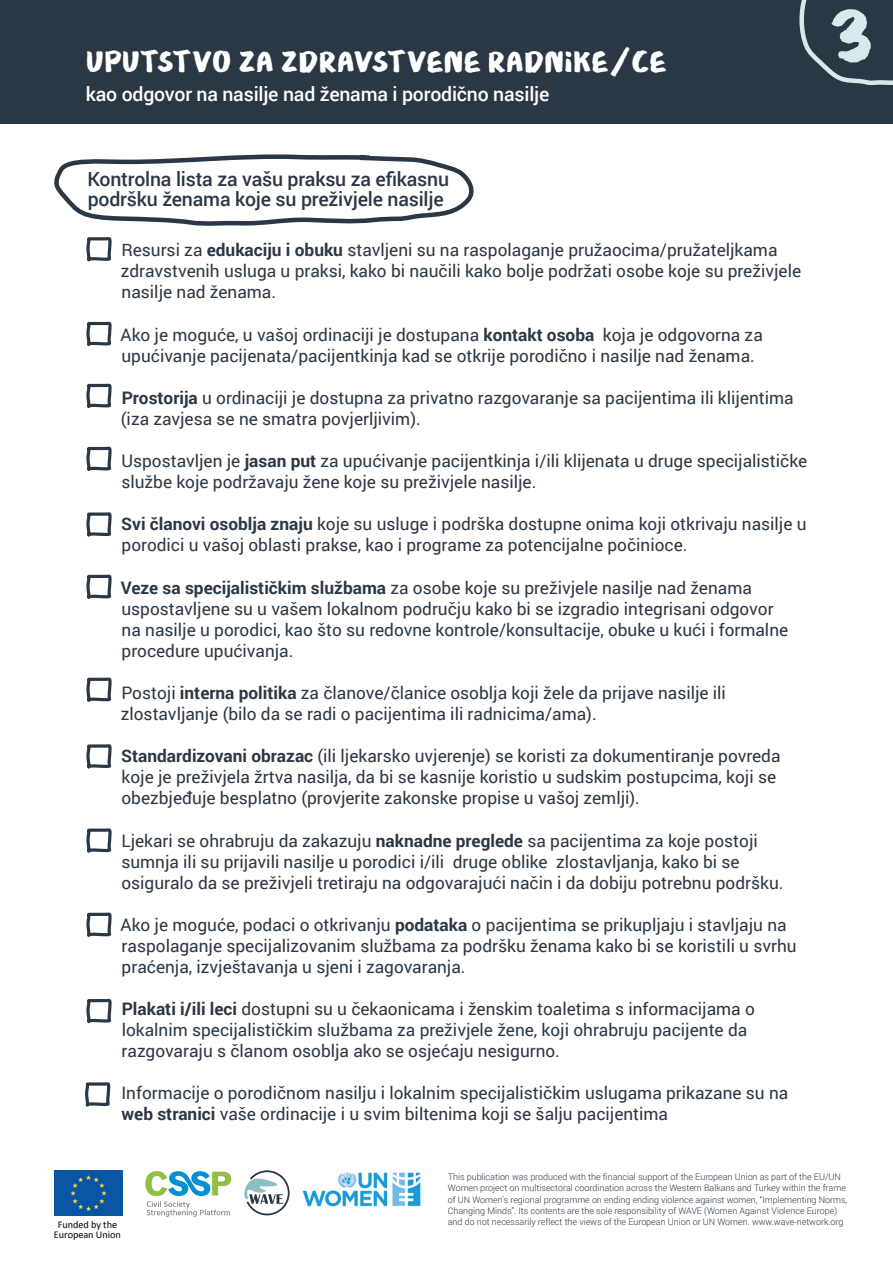
<style>
.page{position:relative;width:893px;height:1263px;background:#fff}
.page>*{position:absolute;margin:0;border:0;box-sizing:border-box;transform-origin:0 0}
.t1{font:75px "Meltow Marker";color:#d6eaec}
.t2{font:32.7px "Meltow Marker";letter-spacing:.04em;color:#fff}
.t3{font:500 19.5px/19.5px "Roboto";letter-spacing:-.01em;color:#2a3744}
.t4{font:500 19.5px "Roboto";letter-spacing:-.01em;color:#fff}
.P_free{font:17.25px/21px "Roboto";color:#2a3744}
.t5{font:10.2px/10.5px "Calibri";letter-spacing:-.005em;color:#000;text-align:center}
.t6{font:300 9px/11.2px "Roboto";letter-spacing:-.005em;color:#2a3744}
.s1{font-weight:700}
</style>
<div class="page">
<svg style="left:54px;top:154px;width:420px;height:72px"></svg>
<svg style="left:86px;top:237px;width:26px;height:25px"></svg>
<svg style="left:86px;top:321px;width:26px;height:26px"></svg>
<svg style="left:86px;top:383px;width:26px;height:25px"></svg>
<svg style="left:86px;top:446px;width:26px;height:25px"></svg>
<svg style="left:86px;top:512px;width:26px;height:25px"></svg>
<svg style="left:86px;top:574px;width:26px;height:25px"></svg>
<svg style="left:86px;top:677px;width:26px;height:25px"></svg>
<svg style="left:86px;top:744px;width:26px;height:25px"></svg>
<svg style="left:86px;top:828px;width:26px;height:25px"></svg>
<svg style="left:86px;top:912px;width:26px;height:25px"></svg>
<svg style="left:86px;top:998px;width:26px;height:26px"></svg>
<svg style="left:85px;top:1082px;width:26px;height:25px"></svg>
<div style="left:0;top:0;width:893px;height:123px;background:#2a3744"></div>
<svg style="left:799px;top:0;width:94px;height:86px"></svg>
<svg style="left:244px;top:1170px;width:46px;height:45px"></svg>
<svg style="left:145px;top:1171px;width:86px;height:46px"></svg>
<img style="left:302px;top:1172px;width:119px;height:35px">
<img style="left:55px;top:1170px;width:67px;height:45px">
<h1 class="t2" style="left:86px;top:41px;width:581px">UPUTSTVO ZA ZDRAVSTVENE RADNIKE/CE</h1>
<h3 class="t4" style="left:86px;top:81px;width:465px">kao odgovor na nasilje nad ženama i porodično nasilje</h3>
<h1 class="t1" style="left:831px;top:-13px;width:43px">3</h1>
<h3 class="t3" style="left:87px;top:169px;width:363px">Kontrolna lista za vašu praksu za efikasnu podršku ženama koje su preživjele nasilje</h3>
<p class="P_free" style="left:121px;top:239px;width:682px">Resursi za <span class="s1">edukaciju i obuku</span> stavljeni su na raspolaganje pružaocima/pružateljkama zdravstvenih usluga u praksi, kako bi naučili kako bolje podržati osobe koje su preživjele nasilje nad ženama.</p>
<p class="P_free" style="left:121px;top:323px;width:644px">Ako je moguće, u vašoj ordinaciji je dostupana <span class="s1">kontakt osoba</span> koja je odgovorna za upućivanje pacijenata/pacijentkinja kad se otkrije porodično i nasilje nad ženama.</p>
<p class="P_free" style="left:121px;top:387px;width:674px"><span class="s1">Prostorija</span> u ordinaciji je dostupna za privatno razgovaranje sa pacijentima ili klijentima (iza zavjesa se ne smatra povjerljivim).</p>
<p class="P_free" style="left:121px;top:450px;width:687px">Uspostavljen je <span class="s1">jasan put</span> za upućivanje pacijentkinja i/ili klijenata u druge specijalističke službe koje podržavaju žene koje su preživjele nasilje.</p>
<p class="P_free" style="left:121px;top:513px;width:687px"><span class="s1">Svi članovi osoblja znaju</span> koje su usluge i podrška dostupne onima koji otkrivaju nasilje u porodici u vašoj oblasti prakse, kao i programe za potencijalne počinioce.</p>
<p class="P_free" style="left:121px;top:576px;width:669px"><span class="s1">Veze sa specijalističkim službama</span> za osobe koje su preživjele nasilje nad ženama uspostavljene su u vašem lokalnom području kako bi se izgradio integrisani odgovor na nasilje u porodici, kao što su redovne kontrole/konsultacije, obuke u kući i formalne procedure upućivanja.</p>
<p class="P_free" style="left:121px;top:682px;width:607px">Postoji <span class="s1">interna politika</span> za članove/članice osoblja koji žele da prijave nasilje ili zlostavljanje (bilo da se radi o pacijentima ili radnicima/ama).</p>
<p class="P_free" style="left:121px;top:745px;width:661px"><span class="s1">Standardizovani obrazac</span> (ili ljekarsko uvjerenje) se koristi za dokumentiranje povreda koje je preživjela žrtva nasilja, da bi se kasnije koristio u sudskim postupcima, koji se obezbjeđuje besplatno (provjerite zakonske propise u vašoj zemlji).</p>
<p class="P_free" style="left:121px;top:829px;width:664px">Ljekari se ohrabruju da zakazuju <span class="s1">naknadne preglede</span> sa pacijentima za koje postoji sumnja ili su prijavili nasilje u porodici i/ili druge oblike zlostavljanja, kako bi se osiguralo da se preživjeli tretiraju na odgovarajući način i da dobiju potrebnu podršku.</p>
<p class="P_free" style="left:121px;top:913px;width:678px">Ako je moguće, podaci o otkrivanju <span class="s1">podataka</span> o pacijentima se prikupljaju i stavljaju na raspolaganje specijalizovanim službama za podršku ženama kako bi se koristili u svrhu praćenja, izvještavanja u sjeni i zagovaranja.</p>
<p class="P_free" style="left:122px;top:998px;width:635px"><span class="s1">Plakati i/ili leci</span> dostupni su u čekaonicama i ženskim toaletima s informacijama o lokalnim specijalističkim službama za preživjele žene, koji ohrabruju pacijente da razgovaraju s članom osoblja ako se osjećaju nesigurno.</p>
<p class="P_free" style="left:121px;top:1082px;width:668px">Informacije o porodičnom nasilju i lokalnim specijalističkim uslugama prikazane su na <span class="s1">web stranici</span> vaše ordinacije i u svim biltenima koji se šalju pacijentima</p>
<p class="t5" style="left:54px;top:1219px;width:68px">Funded by the<br>European Union</p>
<p class="t6" style="left:448px;top:1171px;width:401px">This publication was produced with the financial support of the European Union as part of the EU/UN Women project on multisectoral coordination across the Western Balkans and Turkey within the frame of UN Women's regional programme on ending ending violence against women, “Implementing Norms, Changing Minds”. Its contents are the sole responsibility of WAVE (Women Against Violence Europe) and do not necessarily reflect the views of the European Union or UN Women. www.wave-network.org</p>
</div>
